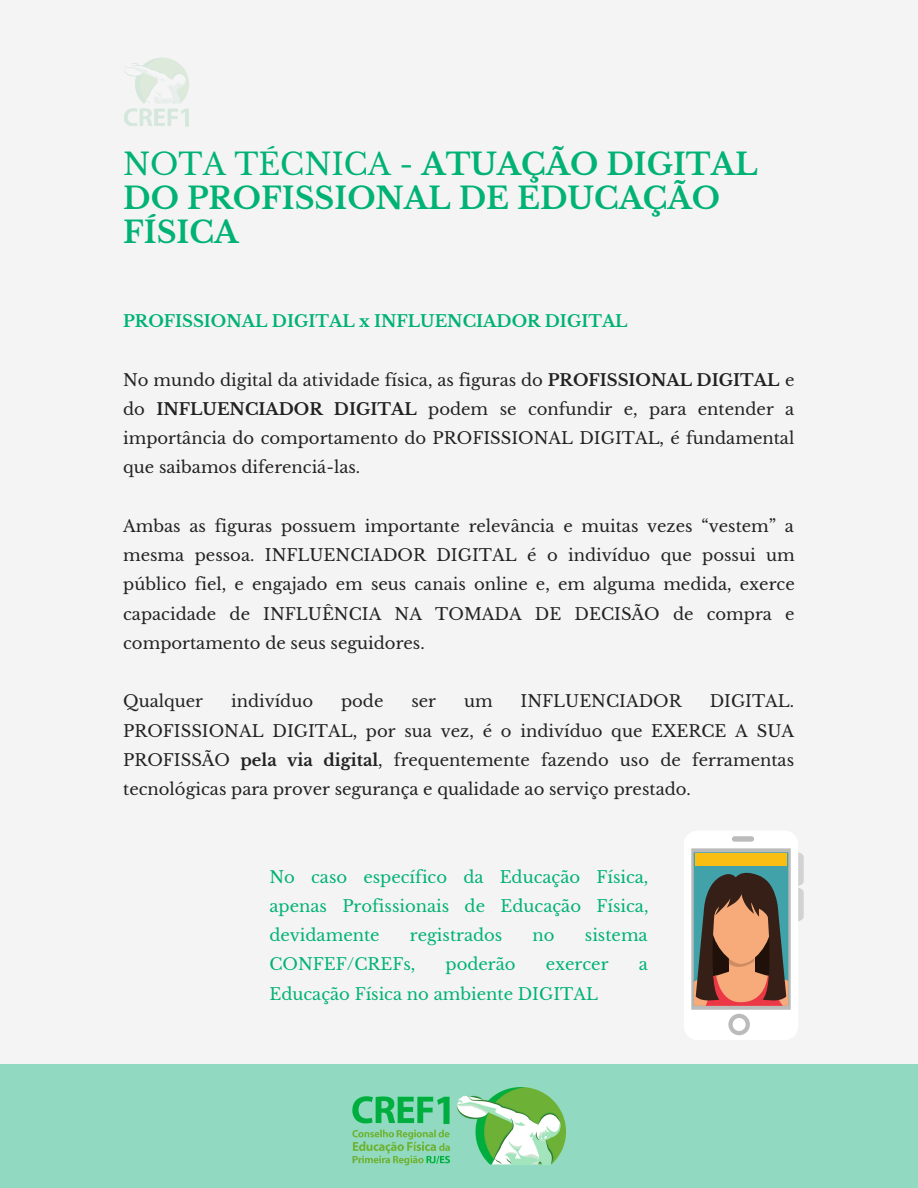
<style>
.page{position:relative;width:918px;height:1188px;background:#f4f4f4}
.page>*{position:absolute;margin:0;border:0;box-sizing:border-box;transform-origin:0 0}
.t1{font:700 30px/33.8px "Libre Baskerville";color:#00b274}
.t2{font:16.5px/29.2px "Libre Baskerville";color:#222;text-align:justify}
.t3{font:16.5px/29.2px "Libre Baskerville";color:#00b274;text-align:justify}
.t4{font:700 16.5px "Libre Baskerville";color:#00b274}
.s1{font-weight:400}
.s2{font-weight:700}
</style>
<div class="page">
<div style="left:0;top:1064px;width:918px;height:124px;background:#91d9c0"></div>
<img style="left:353px;top:1088px;width:212px;height:77px">
<img style="left:124px;top:57px;width:65px;height:70px">
<div style="left:684px;top:831px;width:114px;height:209px;background:#fff;border-radius:14px"></div>
<svg style="left:691px;top:848px;width:100px;height:162px;background:#bbbfbf"></svg>
<div style="left:694px;top:852px;width:94px;height:154px;background:linear-gradient(to right,#42a2aa,#42a2aa)"></div>
<svg style="left:798px;top:852px;width:6px;height:69px"></svg>
<svg style="left:728px;top:1014px;width:22px;height:21px"></svg>
<div style="left:732px;top:836px;width:22px;height:6px;background:#bcbbbc;border-radius:3px"></div>
<div style="left:695px;top:854px;width:92px;height:12px;background:#fabe13"></div>
<svg style="left:694px;top:868px;width:94px;height:138px;background:#7f6856"></svg>
<h1 class="t1" style="left:123px;top:148px;width:636px"><span class="s1">NOTA TÉCNICA -</span> ATUAÇÃO DIGITAL<br>DO PROFISSIONAL DE EDUCAÇÃO<br>FÍSICA</h1>
<p class="t4" style="left:123px;top:311px;width:506px">PROFISSIONAL DIGITAL x INFLUENCIADOR DIGITAL</p>
<p class="t2" style="left:123px;top:365px;width:673px">No mundo digital da atividade física, as figuras do <span class="s2">PROFISSIONAL DIGITAL</span> e do <span class="s2">INFLUENCIADOR DIGITAL</span> podem se confundir e, para entender a importância do comportamento do PROFISSIONAL DIGITAL, é fundamental que saibamos diferenciá-las.</p>
<p class="t2" style="left:123px;top:511px;width:673px">Ambas as figuras possuem importante relevância e muitas vezes “vestem” a mesma pessoa. INFLUENCIADOR DIGITAL é o indivíduo que possui um público fiel, e engajado em seus canais online e, em alguma medida, exerce capacidade de INFLUÊNCIA NA TOMADA DE DECISÃO de compra e comportamento de seus seguidores.</p>
<p class="t2" style="left:123px;top:687px;width:81px">Qualquer</p>
<p class="t2" style="left:231px;top:687px;width:84px">indivíduo</p>
<p class="t2" style="left:341px;top:687px;width:44px">pode</p>
<p class="t2" style="left:411px;top:687px;width:26px">ser</p>
<p class="t2" style="left:464px;top:687px;width:30px">um</p>
<p class="t2" style="left:521px;top:687px;width:163px">INFLUENCIADOR</p>
<p class="t2" style="left:123px;top:687px;width:673px;text-indent:586px">DIGITAL.<br>PROFISSIONAL DIGITAL, por sua vez, é o indivíduo que EXERCE A SUA PROFISSÃO <span class="s2">pela via digital</span>, frequentemente fazendo uso de ferramentas tecnológicas para prover segurança e qualidade ao serviço prestado.</p>
<p class="t3" style="left:269px;top:862px;width:381px">No caso específico da Educação Física, apenas Profissionais de Educação Física, devidamente</p>
<p class="t3" style="left:410px;top:921px;width:94px">registrados</p>
<p class="t3" style="left:533px;top:921px;width:24px">no</p>
<p class="t3" style="left:585px;top:921px;width:64px">sistema</p>
<p class="t3" style="left:269px;top:950px;width:147px">CONFEF/CREFs,</p>
<p class="t3" style="left:446px;top:950px;width:72px">poderão</p>
<p class="t3" style="left:546px;top:950px;width:64px">exercer</p>
<p class="t3" style="left:639px;top:950px;width:11px">a</p>
<p class="t3" style="left:269px;top:979px;width:330px">Educação Física no ambiente DIGITAL</p>
</div>
